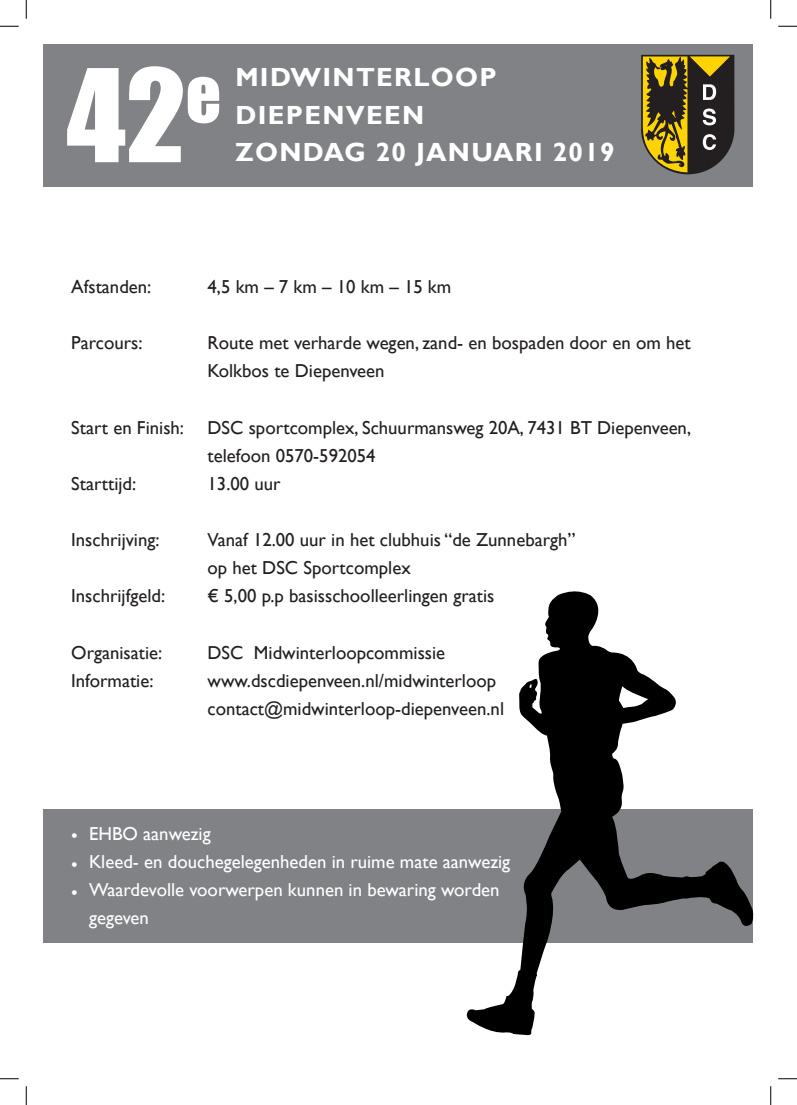
<style>
.page{position:relative;width:797px;height:1105px;background:#fff}
.page>*{position:absolute;margin:0;border:0;box-sizing:border-box;transform-origin:0 0}
.t1{font:119px "Impact";color:#fff}
.t2{font:69.38px "Impact";color:#fff}
.t3{font:700 26.25px/37.5px "Gill Sans";letter-spacing:.05em;color:#fff}
.t4{font:18.75px/28.1px "Gill Sans";color:#231f20}
.t5{font:18.75px/28.1px "Gill Sans";color:#fff}
</style>
<div class="page">
<div style="left:44px;top:44px;width:709px;height:142px;background:#808285"></div>
<div style="left:44px;top:809px;width:709px;height:134px;background:#808285"></div>
<svg style="left:641px;top:55px;width:93px;height:119px;background:#655928"></svg>
<svg style="left:466px;top:591px;width:288px;height:444px"></svg>
<svg style="left:0;top:25px;width:19px;height:2px"></svg>
<svg style="left:778px;top:25px;width:19px;height:2px"></svg>
<svg style="left:0;top:1078px;width:19px;height:1px"></svg>
<svg style="left:778px;top:1078px;width:19px;height:1px"></svg>
<svg style="left:25px;top:0;width:2px;height:19px"></svg>
<svg style="left:25px;top:1086px;width:2px;height:19px"></svg>
<svg style="left:770px;top:0;width:1px;height:19px"></svg>
<svg style="left:770px;top:1086px;width:1px;height:19px"></svg>
<h1 class="t1" style="left:66px;top:23px;width:121px">42</h1>
<h2 class="t2" style="left:186px;top:42px;width:37px">e</h2>
<h3 class="t3" style="left:235px;top:59px;width:263px">MIDWINTERLOOP<br>DIEPENVEEN</h3>
<h3 class="t3" style="left:235px;top:134px;width:381px">ZONDAG 20 JANUARI 2019</h3>
<p class="t4" style="left:71px;top:273px;width:82px">Afstanden:</p>
<p class="t4" style="left:207px;top:273px;width:245px">4,5 km – 7 km – 10 km – 15 km</p>
<p class="t4" style="left:71px;top:329px;width:73px">Parcours:</p>
<p class="t4" style="left:207px;top:329px;width:484px">Route met verharde wegen, zand- en bospaden door en om het<br>Kolkbos te Diepenveen</p>
<p class="t4" style="left:71px;top:414px;width:114px">Start en Finish:</p>
<p class="t4" style="left:207px;top:414px;width:485px">DSC sportcomplex, Schuurmansweg 20A, 7431 BT Diepenveen, telefoon 0570-592054</p>
<p class="t4" style="left:71px;top:470px;width:67px">Starttijd:</p>
<p class="t4" style="left:207px;top:470px;width:74px">13.00 uur</p>
<p class="t4" style="left:71px;top:526px;width:90px">Inschrijving:</p>
<p class="t4" style="left:207px;top:526px;width:369px">Vanaf 12.00 uur in het clubhuis “de Zunnebargh” op het DSC Sportcomplex</p>
<p class="t4" style="left:71px;top:582px;width:95px">Inschrijfgeld:</p>
<p class="t4" style="left:207px;top:582px;width:288px">€ 5,00 p.p basisschoolleerlingen gratis</p>
<p class="t4" style="left:71px;top:639px;width:93px">Organisatie:</p>
<p class="t4" style="left:207px;top:639px;width:239px">DSC Midwinterloopcommissie</p>
<p class="t4" style="left:71px;top:667px;width:84px">Informatie:</p>
<p class="t4" style="left:207px;top:667px;width:298px">www.dscdiepenveen.nl/midwinterloop contact@midwinterloop-diepenveen.nl</p>
<p class="t5" style="left:71px;top:820px;width:141px">• EHBO aanwezig</p>
<p class="t5" style="left:71px;top:848px;width:440px">• Kleed- en douchegelegenheden in ruime mate aanwezig</p>
<p class="t5" style="left:89px;top:876px;width:412px;text-indent:-18px">• Waardevolle voorwerpen kunnen in bewaring worden gegeven</p>
</div>
